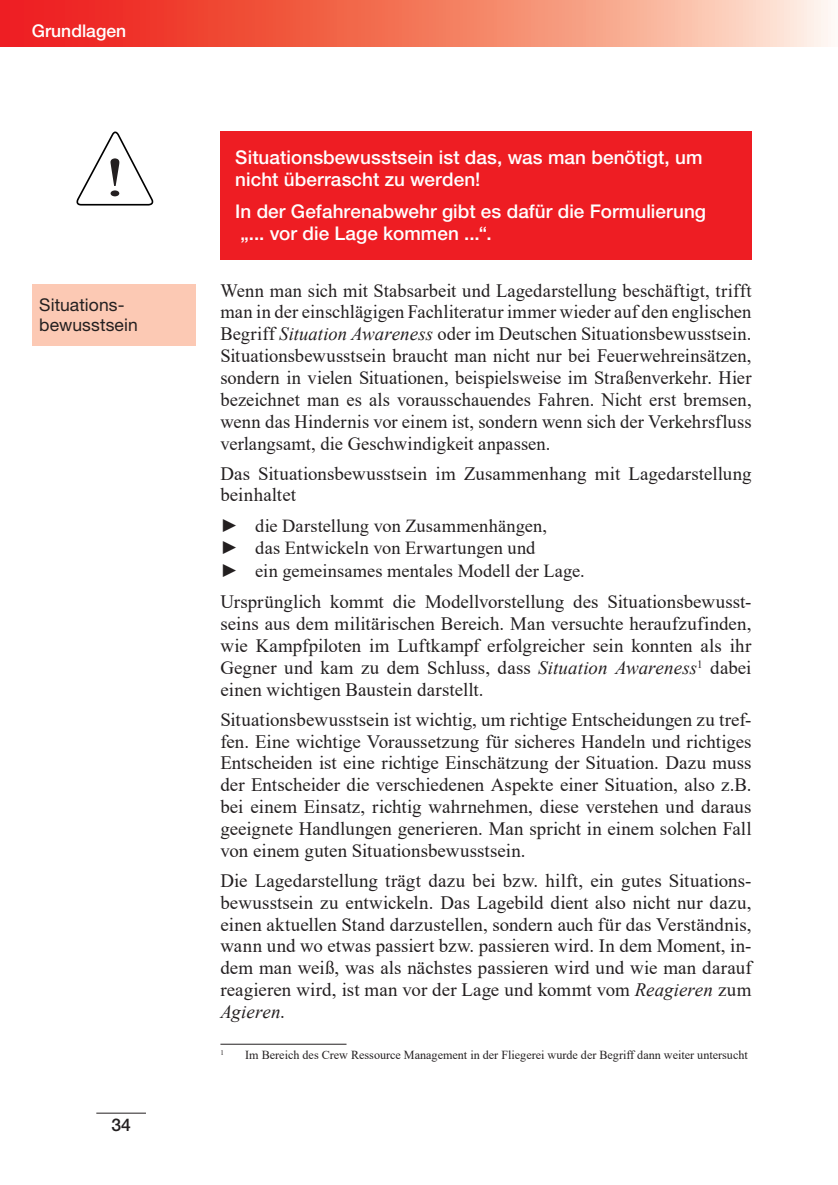
<style>
.page{position:relative;width:838px;height:1185px;background:#fff}
.page>*{position:absolute;margin:0;border:0;box-sizing:border-box;transform-origin:0 0}
.t1{font:54.95px "Times New Roman";color:#231f20;scale:1.47 1}
.t2{font:18.9px/21.9px "Times New Roman";letter-spacing:.005em;color:#231f20;text-align:justify}
.t3{font:500 18.9px/21.9px "Helvetica Neue LT Std";letter-spacing:.005em;color:#fff}
.t4{font:18.38px/22.4px "Times New Roman";letter-spacing:.005em;color:#231f20}
.t5{font:17.5px/19.2px "Helvetica Neue LT Std";letter-spacing:.005em;color:#231f20}
.t6{font:500 17.5px "Helvetica Neue LT Std";color:#fff}
.t7{font:500 17.5px "Helvetica Neue LT Std";color:#231f20}
.t8{font:12.25px "Times New Roman";color:#231f20}
.t9{font:7.17px "Times New Roman";color:#231f20}
.s1{font-style:italic}
</style>
<div class="page">
<hr style="left:96px;top:1112px;width:50px;height:1px;background:#231f20">
<svg style="left:0;top:0;width:831px;height:47px;background:#f47b67"></svg>
<div style="left:220px;top:131px;width:531px;height:129px;background:#ee1d23"></div>
<hr style="left:220px;top:1044px;width:126px;height:1px;background:#231f20">
<svg style="left:76px;top:131px;width:77px;height:75px"></svg>
<div style="left:32px;top:284px;width:163px;height:61px;background:#fcc9b4"></div>
<p class="t6" style="left:32px;top:20px;width:96px">Grundlagen</p>
<h1 class="t1" style="left:101px;top:140px;width:20px">!</h1>
<p class="t5" style="left:39px;top:295px;width:100px">Situations&shy;bewusstsein</p>
<p class="t7" style="left:111px;top:1114px;width:21px">34</p>
<p class="t3" style="left:235px;top:146px;width:468px">Situationsbewusstsein ist das, was man benötigt, um nicht überrascht zu werden!</p>
<p class="t3" style="left:235px;top:200px;width:472px">In der Gefahrenabwehr gibt es dafür die Formulierung „... vor die Lage kommen ...“.</p>
<p class="t2" style="left:220px;top:279px;width:532px">Wenn man sich mit Stabsarbeit und Lagedarstellung beschäftigt, trifft man in der einschlägigen Fachliteratur immer wieder auf den englischen Begriff <span class="s1">Situation Awareness</span> oder im Deutschen Situationsbewusstsein.<br>Situationsbewusstsein braucht man nicht nur bei Feuerwehreinsätzen, sondern in vielen Situationen, beispielsweise im Straßenverkehr. Hier bezeichnet man es als vorausschauendes Fahren. Nicht erst bremsen, wenn das Hindernis vor einem ist, sondern wenn sich der Verkehrsfluss verlangsamt, die Geschwindigkeit anpassen.</p>
<p class="t2" style="left:220px;top:462px;width:532px">Das Situationsbewusstsein im Zusammenhang mit Lagedarstellung beinhaltet</p>
<p class="t4" style="left:220px;top:514px;width:366px">► die Darstellung von Zusammenhängen,<br>► das Entwickeln von Erwartungen und<br>► ein gemeinsames mentales Modell der Lage.</p>
<p class="t2" style="left:220px;top:590px;width:532px">Ursprünglich kommt die Modellvorstellung des Situationsbewusst&shy;seins aus dem militärischen Bereich. Man versuchte heraufzufinden, wie Kampfpiloten im Luftkampf erfolgreicher sein konnten als ihr Gegner und kam zu dem Schluss, dass <span class="s1">Situation Awareness</span><sup>1</sup> dabei einen wichtigen Baustein darstellt.</p>
<p class="t2" style="left:220px;top:708px;width:532px">Situationsbewusstsein ist wichtig, um richtige Entscheidungen zu tref&shy;fen. Eine wichtige Voraussetzung für sicheres Handeln und richtiges Entscheiden ist eine richtige Einschätzung der Situation. Dazu muss der Entscheider die verschiedenen Aspekte einer Situation, also z.B. bei einem Einsatz, richtig wahrnehmen, diese verstehen und daraus geeignete Handlungen generieren. Man spricht in einem solchen Fall von einem guten Situationsbewusstsein.</p>
<p class="t2" style="left:220px;top:869px;width:532px">Die Lagedarstellung trägt dazu bei bzw. hilft, ein gutes Situations&shy;bewusstsein zu entwickeln. Das Lagebild dient also nicht nur dazu, einen aktuellen Stand darzustellen, sondern auch für das Verständnis, wann und wo etwas passiert bzw. passieren wird. In dem Moment, in&shy;dem man weiß, was als nächstes passieren wird und wie man darauf reagieren wird, ist man vor der Lage und kommt vom <span class="s1">Reagieren</span> zum <span class="s1">Agieren</span>.</p>
<p class="t9" style="left:220px;top:1047px;width:5px">1</p>
<p class="t8" style="left:245px;top:1046px;width:504px">Im Bereich des Crew Ressource Management in der Fliegerei wurde der Begriff dann weiter untersucht</p>
</div>
